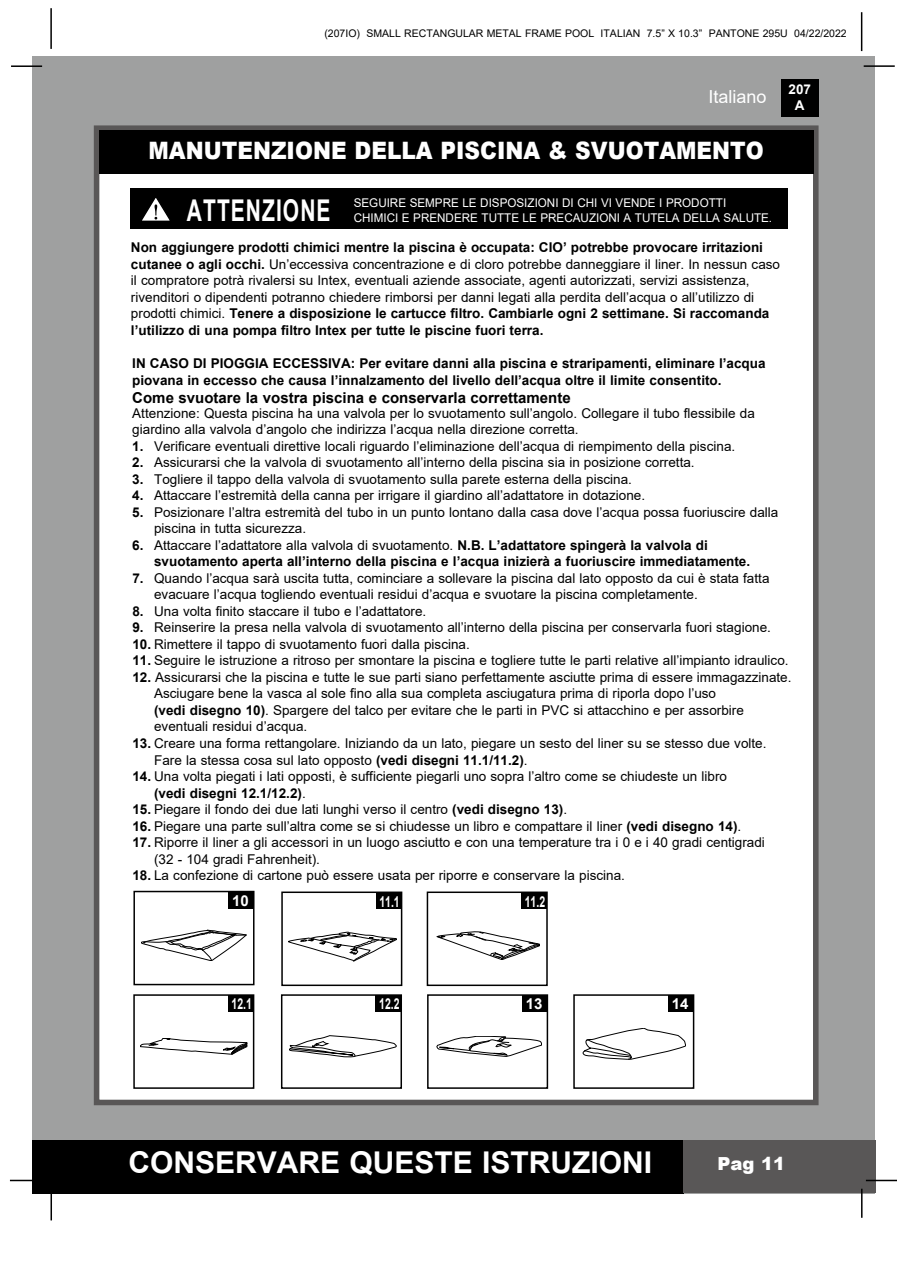
<style>
.page{position:relative;width:897px;height:1264px;background:#fff}
.page>*{position:absolute;margin:0;border:0;box-sizing:border-box;transform-origin:0 0}
.t1{font:700 30px "Arial";color:#fff}
.t2{font:700 30px "Arial";letter-spacing:.05em;color:#fff;scale:.7 1}
.t3{font:900 24px "Arial";color:#fff;scale:.9 1}
.t4{font:18px "Arial";color:#fff}
.t5{font:900 18px "Arial";color:#fff}
.t6{font:700 15px "Arial";color:#000}
.t7{font:700 15px "Arial";color:#fff;scale:.7 1}
.t8{font:700 15px "Arial";color:#fff}
.t9{font:13.5px/16.5px "Arial";color:#000}
.t10{font:700 13.5px/16.5px "Arial";color:#000}
.t11{font:700 13.5px/16.2px "Arial";color:#fff;text-align:center}
.t12{font:12px/14.4px "Arial";color:#fff}
.t13{font:10.5px "Arial";color:#000}
.s1{font-weight:700}
.s2{font-weight:400}
</style>
<div class="page">
<div style="left:33px;top:56px;width:842px;height:1137px;background:#9fa0a0"></div>
<div style="left:780px;top:79px;width:38px;height:38px;background:#000"></div>
<hr style="left:863px;top:65px;width:31px;height:2px;background:#000">
<hr style="left:50px;top:8px;width:2px;height:41px;background:#000">
<hr style="left:860px;top:12px;width:2px;height:39px;background:#000">
<div style="left:33px;top:1140px;width:650px;height:53px;background:#000"></div>
<div style="left:683px;top:1140px;width:192px;height:53px;background:#595757"></div>
<hr style="left:865px;top:1179px;width:31px;height:2px;background:#000">
<hr style="left:860px;top:1188px;width:2px;height:29px;background:#000">
<hr style="left:50px;top:1190px;width:2px;height:30px;background:#000">
<hr style="left:10px;top:1179px;width:31px;height:2px;background:#000">
<hr style="left:11px;top:65px;width:31px;height:2px;background:#000">
<div style="left:94px;top:125px;width:724px;height:980px;background:#fff;border:6px solid #595757"></div>
<div style="left:99px;top:130px;width:714px;height:44px;background:#000"></div>
<div style="left:130px;top:188px;width:657px;height:40px;background:#000"></div>
<svg style="left:142px;top:198px;width:28px;height:23px"></svg>
<svg style="left:140px;top:1038px;width:107px;height:16px"></svg>
<div style="left:133px;top:994px;width:121px;height:95px;border:2px solid #000"></div>
<div style="left:228px;top:995px;width:25px;height:17px;background:#000"></div>
<svg style="left:141px;top:930px;width:105px;height:30px"></svg>
<div style="left:133px;top:891px;width:121px;height:94px;border:2px solid #000"></div>
<div style="left:228px;top:891px;width:25px;height:17px;background:#000"></div>
<svg style="left:288px;top:932px;width:109px;height:29px"></svg>
<div style="left:281px;top:891px;width:121px;height:95px;border:2px solid #000"></div>
<div style="left:376px;top:892px;width:25px;height:17px;background:#000"></div>
<svg style="left:437px;top:931px;width:103px;height:29px"></svg>
<div style="left:426px;top:891px;width:121px;height:95px;border:2px solid #000"></div>
<div style="left:521px;top:892px;width:25px;height:17px;background:#000"></div>
<svg style="left:289px;top:1035px;width:107px;height:22px"></svg>
<div style="left:281px;top:994px;width:121px;height:95px;border:2px solid #000"></div>
<div style="left:376px;top:995px;width:25px;height:17px;background:#000"></div>
<svg style="left:436px;top:1036px;width:105px;height:20px"></svg>
<div style="left:427px;top:994px;width:121px;height:95px;border:2px solid #000"></div>
<div style="left:522px;top:995px;width:25px;height:17px;background:#000"></div>
<svg style="left:582px;top:1028px;width:103px;height:31px"></svg>
<div style="left:573px;top:994px;width:121px;height:95px;border:2px solid #000"></div>
<div style="left:668px;top:995px;width:25px;height:17px;background:#000"></div>
<p class="t13" style="left:324px;top:26px;width:524px">(207IO) SMALL RECTANGULAR METAL FRAME POOL ITALIAN 7.5” X 10.3” PANTONE 295U 04/22/2022</p>
<h3 class="t4" style="left:708px;top:84px;width:60px">Italiano</h3>
<h2 class="t3" style="left:148px;top:133px;width:685px">MANUTENZIONE DELLA PISCINA &amp; SVUOTAMENTO</h2>
<p class="t11" style="left:788px;top:81px;width:24px">207<br>A</p>
<h1 class="t2" style="left:187px;top:189px;width:207px">ATTENZIONE</h1>
<p class="t12" style="left:354px;top:196px;width:420px">SEGUIRE SEMPRE LE DISPOSIZIONI DI CHI VI VENDE I PRODOTTI<br>CHIMICI E PRENDERE TUTTE LE PRECAUZIONI A TUTELA DELLA SALUTE.</p>
<p class="t9" style="left:131px;top:239px;width:650px"><span class="s1">Non aggiungere prodotti chimici mentre la piscina è occupata: CIO’ potrebbe provocare irritazioni cutanee o agli occhi.</span> Un’eccessiva concentrazione e di cloro potrebbe danneggiare il liner. In nessun caso il compratore potrà rivalersi su Intex, eventuali aziende associate, agenti autorizzati, servizi assistenza, rivenditori o dipendenti potranno chiedere rimborsi per danni legati alla perdita dell’acqua o all’utilizzo di prodotti chimici. <span class="s1">Tenere a disposizione le cartucce filtro. Cambiarle ogni 2 settimane. Si raccomanda l’utilizzo di una pompa filtro Intex per tutte le piscine fuori terra.</span></p>
<p class="t10" style="left:132px;top:355px;width:634px">IN CASO DI PIOGGIA ECCESSIVA: Per evitare danni alla piscina e straripamenti, eliminare l’acqua piovana in eccesso che causa l’innalzamento del livello dell’acqua oltre il limite consentito.</p>
<p class="t6" style="left:132px;top:387px;width:440px">Come svuotare la vostra piscina e conservarla correttamente</p>
<p class="t9" style="left:132px;top:405px;width:624px">Attenzione: Questa piscina ha una valvola per lo svuotamento sull’angolo. Collegare il tubo flessibile da giardino alla valvola d’angolo che indirizza l’acqua nella direzione corretta.</p>
<p class="t9" style="left:132px;top:438px;width:604px"><span class="s1">1.</span> Verificare eventuali direttive locali riguardo l’eliminazione dell’acqua di riempimento della piscina.</p>
<p class="t9" style="left:132px;top:454px;width:564px"><span class="s1">2.</span> Assicurarsi che la valvola di svuotamento all’interno della piscina sia in posizione corretta.</p>
<p class="t9" style="left:132px;top:471px;width:501px"><span class="s1">3.</span> Togliere il tappo della valvola di svuotamento sulla parete esterna della piscina.</p>
<p class="t9" style="left:132px;top:487px;width:514px"><span class="s1">4.</span> Attaccare l’estremità della canna per irrigare il giardino all’adattatore in dotazione.</p>
<p class="t9" style="left:154px;top:504px;width:625px;text-indent:-22px"><span class="s1">5.</span> Posizionare l’altra estremità del tubo in un punto lontano dalla casa dove l’acqua possa fuoriuscire dalla piscina in tutta sicurezza.</p>
<p class="t10" style="left:154px;top:537px;width:597px;text-indent:-22px">6. <span class="s2">Attaccare l’adattatore alla valvola di svuotamento.</span> N.B. L’adattatore spingerà la valvola di svuotamento aperta all’interno della piscina e l’acqua inizierà a fuoriuscire immediatamente.</p>
<p class="t9" style="left:154px;top:570px;width:616px;text-indent:-22px"><span class="s1">7.</span> Quando l’acqua sarà uscita tutta, cominciare a sollevare la piscina dal lato opposto da cui è stata fatta evacuare l’acqua togliendo eventuali residui d’acqua e svuotare la piscina completamente.</p>
<p class="t9" style="left:132px;top:603px;width:295px"><span class="s1">8.</span> Una volta finito staccare il tubo e l’adattatore.</p>
<p class="t9" style="left:132px;top:619px;width:640px"><span class="s1">9.</span> Reinserire la presa nella valvola di svuotamento all’interno della piscina per conservarla fuori stagione.</p>
<p class="t9" style="left:132px;top:636px;width:339px"><span class="s1">10.</span> Rimettere il tappo di svuotamento fuori dalla piscina.</p>
<p class="t9" style="left:132px;top:652px;width:657px"><span class="s1">11.</span> Seguire le istruzione a ritroso per smontare la piscina e togliere tutte le parti relative all’impianto idraulico.</p>
<p class="t9" style="left:154px;top:669px;width:639px;text-indent:-22px"><span class="s1">12.</span> Assicurarsi che la piscina e tutte le sue parti siano perfettamente asciutte prima di essere immagazzinate.<br>Asciugare bene la vasca al sole fino alla sua completa asciugatura prima di riporla dopo l’uso<br><span class="s1">(vedi disegno 10)</span>. Spargere del talco per evitare che le parti in PVC si attacchino e per assorbire eventuali residui d’acqua.</p>
<p class="t9" style="left:154px;top:735px;width:613px;text-indent:-22px"><span class="s1">13.</span> Creare una forma rettangolare. Iniziando da un lato, piegare un sesto del liner su se stesso due volte.<br>Fare la stessa cosa sul lato opposto <span class="s1">(vedi disegni 11.1/11.2)</span>.</p>
<p class="t9" style="left:154px;top:768px;width:574px;text-indent:-22px"><span class="s1">14.</span> Una volta piegati i lati opposti, è sufficiente piegarli uno sopra l’altro come se chiudeste un libro <span class="s1">(vedi disegni 12.1/12.2)</span>.</p>
<p class="t9" style="left:132px;top:801px;width:436px"><span class="s1">15.</span> Piegare il fondo dei due lati lunghi verso il centro <span class="s1">(vedi disegno 13)</span>.</p>
<p class="t9" style="left:132px;top:817px;width:610px"><span class="s1">16.</span> Piegare una parte sull’altra come se si chiudesse un libro e compattare il liner <span class="s1">(vedi disegno 14)</span>.</p>
<p class="t9" style="left:154px;top:834px;width:612px;text-indent:-22px"><span class="s1">17.</span> Riporre il liner a gli accessori in un luogo asciutto e con una temperature tra i 0 e i 40 gradi centigradi (32 - 104 gradi Fahrenheit).</p>
<p class="t9" style="left:132px;top:867px;width:494px"><span class="s1">18.</span> La confezione di cartone può essere usata per riporre e conservare la piscina.</p>
<p class="t8" style="left:232px;top:890px;width:18px">10</p>
<p class="t7" style="left:379px;top:890px;width:31px">11.1</p>
<p class="t7" style="left:524px;top:890px;width:31px">11.2</p>
<p class="t7" style="left:231px;top:993px;width:31px">12.1</p>
<p class="t7" style="left:379px;top:993px;width:31px">12.2</p>
<p class="t8" style="left:526px;top:993px;width:18px">13</p>
<p class="t8" style="left:672px;top:993px;width:18px">14</p>
<h1 class="t1" style="left:128px;top:1141px;width:525px">CONSERVARE QUESTE ISTRUZIONI</h1>
<h3 class="t5" style="left:717px;top:1150px;width:69px">Pag 11</h3>
</div>
